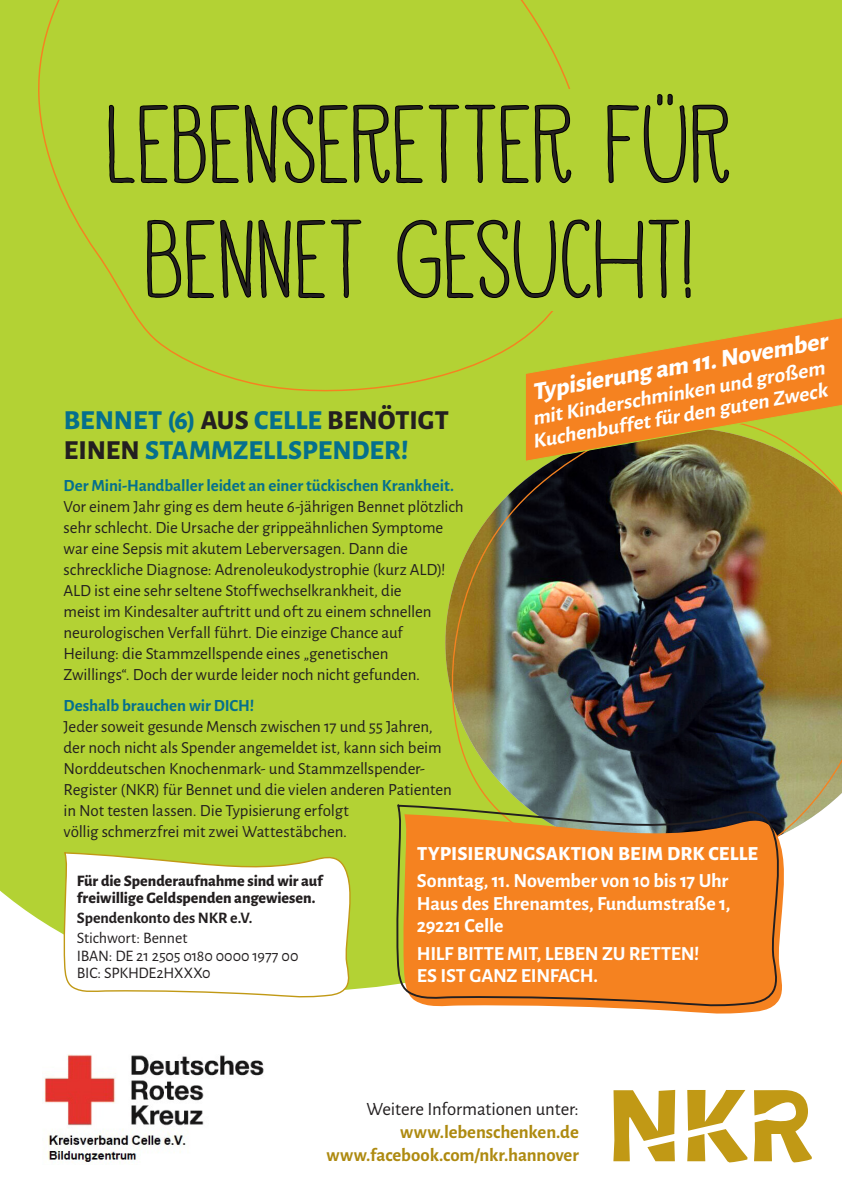
<style>
.page{position:relative;width:842px;height:1192px;background:#fff}
.page>*{position:absolute;margin:0;border:0;box-sizing:border-box;transform-origin:0 0}
.t1{font:95px/115px "DK Vermilion";letter-spacing:-.02em;color:#231f20;text-align:center}
.Headline{font:800 27.5px "Alegreya Sans";color:#056f8d}
.Fließtext{font:italic 800 25px "Alegreya Sans";color:#fff}
.Fließtext-2{font:italic 700 21px/22.5px "Alegreya Sans";color:#fff}
.Fließtext-3{font:700 20px/22.5px "Alegreya Sans";letter-spacing:-.01em;color:#fff}
.Fließtext-4{font:800 20px "Alegreya Sans";letter-spacing:.005em;color:#fff}
.Fließtext-5{font:700 18.75px/22.6px "Alegreya Sans";letter-spacing:-.005em;color:#ae8a10;text-align:right}
.Fließtext-6{font:18.75px "Alegreya Sans";letter-spacing:-.005em;color:#231f20}
.Fließtext-7{font:17px/21px "Alegreya Sans";letter-spacing:-.005em;color:#231f20}
.Fließtext-8{font:700 17px "Alegreya Sans";letter-spacing:-.005em;color:#056f8d}
.Fließtext-9{font:800 16px "Alegreya Sans";letter-spacing:-.005em;color:#231f20}
.Fließtext-10{font:16px "Alegreya Sans";letter-spacing:-.01em;color:#231f20}
.Fließtext-11{font:700 16px "Alegreya Sans";letter-spacing:-.005em;color:#231f20}
.s1{color:#231f20}
</style>
<div class="page">
<div style="left:0;top:0;width:842px;height:989px;background:#b3d234"></div>
<div style="left:35px;top:0;width:560px;height:399px;background:#b3d234"></div>
<div style="left:178px;top:90px;width:491px;height:221px;background:#b3d234"></div>
<svg style="left:108px;top:104px;width:464px;height:80px"></svg>
<svg style="left:607px;top:93px;width:123px;height:91px"></svg>
<svg style="left:146px;top:219px;width:216px;height:80px"></svg>
<svg style="left:397px;top:219px;width:294px;height:80px"></svg>
<img style="left:437px;top:408px;width:405px;height:472px">
<svg style="left:640px;top:811px;width:147px;height:203px"></svg>
<svg style="left:394px;top:802px;width:390px;height:207px;background:#df8329"></svg>
<svg style="left:62px;top:850px;width:292px;height:148px"></svg>
<svg style="left:613px;top:1090px;width:199px;height:72px"></svg>
<img style="left:42px;top:1054px;width:222px;height:109px">
<svg style="left:525px;top:316px;width:317px;height:146px;background:#d49727"></svg>
<p class="t1" style="left:105px;top:90px;width:629px">LEBENSERETTER FÜR<br>BENNET GESUCHT!</p>
<p class="Headline" style="left:64px;top:400px;width:386px">BENNET (6) <span class="s1">AUS</span> CELLE <span class="s1">BENÖTIGT</span></p>
<p class="Headline" style="left:64px;top:430px;width:346px"><span class="s1">EINEN</span> STAMMZELLSPENDER!</p>
<p class="Fließtext" style="left:529px;top:373px;width:301px;rotate:-10deg">Typisierung am 11. November</p>
<p class="Fließtext-2" style="left:526px;top:407px;width:302px;rotate:-10deg">mit Kinderschminken und großem<br>Kuchenbuffet für den guten Zweck</p>
<p class="Fließtext-8" style="left:64px;top:473px;width:392px">Der Mini-Handballer leidet an einer tückischen Krankheit.</p>
<p class="Fließtext-7" style="left:64px;top:495px;width:402px">Vor einem Jahr ging es dem heute 6-jährigen Bennet plötzlich sehr schlecht. Die Ursache der grippeähnlichen Symptome</p>
<p class="Fließtext-7" style="left:64px;top:537px;width:346px">war eine Sepsis mit akutem Leberversagen. Dann die</p>
<p class="Fließtext-7" style="left:64px;top:558px;width:384px">schreckliche Diagnose: Adrenoleukodystrophie (kurz ALD)!<br>ALD ist eine sehr seltene Stoffwechselkrankheit, die<br>meist im Kindesalter auftritt und oft zu einem schnellen</p>
<p class="Fließtext-7" style="left:64px;top:621px;width:341px">neurologischen Verfall führt. Die einzige Chance auf</p>
<p class="Fließtext-7" style="left:64px;top:642px;width:326px">Heilung: die Stammzellspende eines „genetischen</p>
<p class="Fließtext-7" style="left:64px;top:663px;width:358px">Zwillings“. Doch der wurde leider noch nicht gefunden.</p>
<p class="Fließtext-8" style="left:64px;top:693px;width:192px">Deshalb brauchen wir DICH!</p>
<p class="Fließtext-7" style="left:64px;top:715px;width:371px">Jeder soweit gesunde Mensch zwischen 17 und 55 Jahren,</p>
<p class="Fließtext-7" style="left:64px;top:736px;width:379px">der noch nicht als Spender angemeldet ist, kann sich beim<br>Norddeutschen Knochenmark- und Stammzellspender-</p>
<p class="Fließtext-7" style="left:64px;top:778px;width:390px">Register (NKR) für Bennet und die vielen anderen Patienten</p>
<p class="Fließtext-7" style="left:64px;top:799px;width:287px">in Not testen lassen. Die Typisierung erfolgt</p>
<p class="Fließtext-7" style="left:64px;top:820px;width:285px">völlig schmerzfrei mit zwei Wattestäbchen.</p>
<p class="Fließtext-9" style="left:77px;top:869px;width:247px">Für die Spenderaufnahme sind wir auf</p>
<p class="Fließtext-9" style="left:77px;top:886px;width:240px">freiwillige Geldspenden angewiesen.</p>
<p class="Fließtext-11" style="left:77px;top:907px;width:177px">Spendenkonto des NKR e.V.</p>
<p class="Fließtext-10" style="left:77px;top:927px;width:112px">Stichwort: Bennet</p>
<p class="Fließtext-10" style="left:77px;top:945px;width:223px">IBAN: DE 21 2505 0180 0000 1977 00</p>
<p class="Fließtext-10" style="left:77px;top:962px;width:135px">BIC: SPKHDE2HXXX0</p>
<p class="Fließtext-4" style="left:417px;top:838px;width:342px">TYPISIERUNGSAKTION BEIM DRK CELLE</p>
<p class="Fließtext-3" style="left:417px;top:868px;width:313px">Sonntag, 11. November von 10 bis 17 Uhr</p>
<p class="Fließtext-3" style="left:417px;top:891px;width:315px">Haus des Ehrenamtes, Fundumstraße 1,<br>29221 Celle</p>
<p class="Fließtext-3" style="left:417px;top:941px;width:284px">HILF BITTE MIT, LEBEN ZU RETTEN!<br>ES IST GANZ EINFACH.</p>
<p class="Fließtext-6" style="left:366px;top:1097px;width:214px">Weitere Informationen unter:</p>
<p class="Fließtext-5" style="left:326px;top:1119px;width:254px">www.lebenschenken.de www.facebook.com/nkr.hannover</p>
</div>
